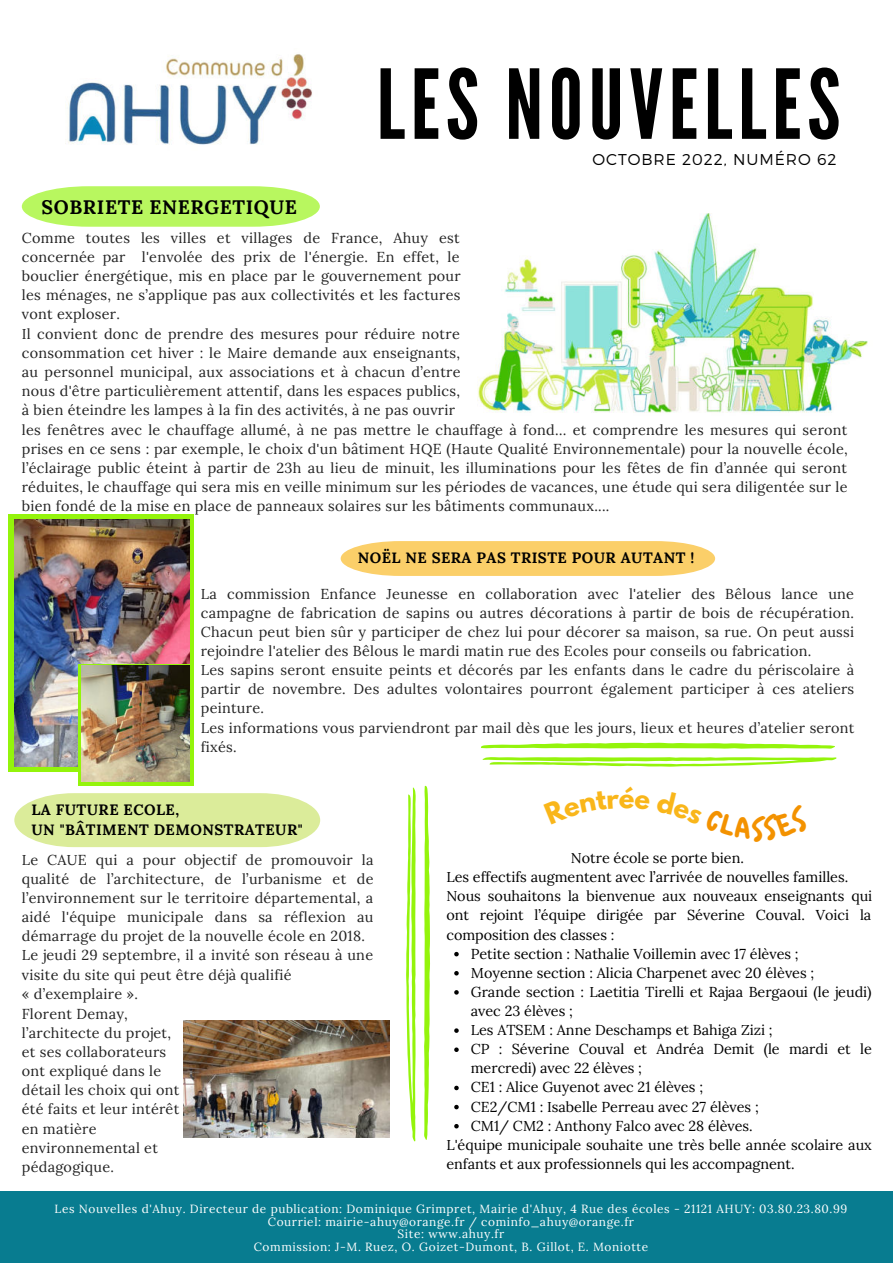
<style>
.page{position:relative;width:893px;height:1264px;background:#fff}
.page>*{position:absolute;margin:0;border:0;box-sizing:border-box;transform-origin:0 0}
.t1{font:95.85px "League Gothic";letter-spacing:.06em;color:#000}
.t2{font:700 19.5px "Lora";letter-spacing:.03em;color:#000}
.t3{font:300 15.6px "Montserrat";letter-spacing:.06em;color:#000}
.t4{font:700 15px/20.2px "Lora";letter-spacing:.03em;color:#000}
.t5{font:14.4px/19px "Lora";letter-spacing:.02em;color:#222}
.t6{font:14.4px/19px "Lora";color:#000}
.t7{font:11.85px/12.8px "Lora";letter-spacing:.05em;color:#fff;text-align:center}
</style>
<div class="page">
<img style="left:65px;top:54px;width:247px;height:91px">
<svg style="left:22px;top:186px;width:298px;height:41px;background:#bff770"></svg>
<div style="left:0;top:1191px;width:892px;height:71px;background:#087c90"></div>
<svg style="left:340px;top:541px;width:375px;height:35px;background:#fbd274"></svg>
<img style="left:477px;top:214px;width:391px;height:199px">
<div style="left:8px;top:514px;width:186px;height:257px;background:#94f40b"></div>
<img style="left:15px;top:519px;width:174px;height:248px">
<div style="left:78px;top:664px;width:115px;height:121px;background:linear-gradient(to right,#94f40b,#94f40b)"></div>
<img style="left:81px;top:666px;width:108px;height:115px">
<svg style="left:481px;top:742px;width:356px;height:24px"></svg>
<svg style="left:406px;top:785px;width:24px;height:357px"></svg>
<svg style="left:14px;top:793px;width:306px;height:54px;background:#deeda2"></svg>
<img style="left:184px;top:1020px;width:205px;height:117px">
<svg style="left:454px;top:951px;width:4px;height:5px"></svg>
<svg style="left:454px;top:971px;width:4px;height:4px"></svg>
<svg style="left:454px;top:990px;width:4px;height:4px"></svg>
<svg style="left:454px;top:1028px;width:4px;height:4px"></svg>
<svg style="left:454px;top:1047px;width:4px;height:4px"></svg>
<svg style="left:454px;top:1085px;width:4px;height:5px"></svg>
<svg style="left:454px;top:1104px;width:4px;height:5px"></svg>
<svg style="left:454px;top:1124px;width:4px;height:4px"></svg>
<h2 class="t2" style="left:42px;top:191px;width:257px">SOBRIETE ENERGETIQUE</h2>
<h1 class="t1" style="left:376px;top:48px;width:465px">LES NOUVELLES</h1>
<p class="t3" style="left:592px;top:150px;width:245px">OCTOBRE 2022, NUMÉRO 62</p>
<p class="t5" style="left:22px;top:227px;width:440px">Comme toutes les villes et villages de France, Ahuy est concernée par l'envolée des prix de l'énergie. En effet, le bouclier énergétique, mis en place par le gouvernement pour les ménages, ne s’applique pas aux collectivités et les factures vont exploser.<br>Il convient donc de prendre des mesures pour réduire notre consommation cet hiver : le Maire demande aux enseignants, au personnel municipal, aux associations et à chacun d’entre nous d'être particulièrement attentif, dans les espaces publics, à bien éteindre les lampes à la fin des activités, à ne pas ouvrir</p>
<p class="t5" style="left:22px;top:419px;width:827px;text-align:justify">les fenêtres avec le chauffage allumé, à ne pas mettre le chauffage à fond… et comprendre les mesures qui seront prises en ce sens : par exemple, le choix d'un bâtiment HQE (Haute Qualité Environnementale) pour la nouvelle école, l’éclairage public éteint à partir de 23h au lieu de minuit, les illuminations pour les fêtes de fin d’année qui seront réduites, le chauffage qui sera mis en veille minimum sur les périodes de vacances, une étude qui sera diligentée sur le bien fondé de la mise en place de panneaux solaires sur les bâtiments communaux....</p>
<p class="t4" style="left:358px;top:545px;width:338px">NOËL NE SERA PAS TRISTE POUR AUTANT !</p>
<p class="t5" style="left:201px;top:583px;width:655px">La commission Enfance Jeunesse en collaboration avec l'atelier des Bêlous lance une campagne de fabrication de sapins ou autres décorations à partir de bois de récupération.<br>Chacun peut bien sûr y participer de chez lui pour décorer sa maison, sa rue. On peut aussi rejoindre l'atelier des Bêlous le mardi matin rue des Ecoles pour conseils ou fabrication.<br>Les sapins seront ensuite peints et décorés par les enfants dans le cadre du périscolaire à partir de novembre. Des adultes volontaires pourront également participer à ces ateliers peinture.<br>Les informations vous parviendront par mail dès que les jours, lieux et heures d’atelier seront fixés.</p>
<p class="t4" style="left:31px;top:797px;width:273px">LA FUTURE ECOLE,<br>UN "BÂTIMENT DEMONSTRATEUR"</p>
<p class="t5" style="left:22px;top:849px;width:353px">Le CAUE qui a pour objectif de promouvoir la qualité de l’architecture, de l’urbanisme et de l’environnement sur le territoire départemental, a aidé l'équipe municipale dans sa réflexion au démarrage du projet de la nouvelle école en 2018.<br>Le jeudi 29 septembre, il a invité son réseau à une visite du site qui peut être déjà qualifié<br>« d’exemplaire ».</p>
<p class="t5" style="left:22px;top:1003px;width:159px">Florent Demay, l’architecte du projet, et ses collaborateurs ont expliqué dans le détail les choix qui ont été faits et leur intérêt en matière environnemental et pédagogique.</p>
<p class="t6" style="left:446px;top:847px;width:427px;text-indent:124px">Notre école se porte bien.<br>Les effectifs augmentent avec l’arrivée de nouvelles familles.<br>Nous souhaitons la bienvenue aux nouveaux enseignants qui ont rejoint l’équipe dirigée par Séverine Couval. Voici la composition des classes :</p>
<p class="t6" style="left:471px;top:943px;width:402px">Petite section : Nathalie Voillemin avec 17 élèves ;<br>Moyenne section : Alicia Charpenet avec 20 élèves ;<br>Grande section : Laetitia Tirelli et Rajaa Bergaoui (le jeudi) avec 23 élèves ;<br>Les ATSEM : Anne Deschamps et Bahiga Zizi ;<br>CP : Séverine Couval et Andréa Demit (le mardi et le mercredi) avec 22 élèves ;<br>CE1 : Alice Guyenot avec 21 élèves ;<br>CE2/CM1 : Isabelle Perreau avec 27 élèves ;<br>CM1/ CM2 : Anthony Falco avec 28 élèves.</p>
<p class="t6" style="left:446px;top:1134px;width:427px">L'équipe municipale souhaite une très belle année scolaire aux enfants et aux professionnels qui les accompagnent.</p>
<p class="t7" style="left:55px;top:1201px;width:794px">Les Nouvelles d'Ahuy. Directeur de publication: Dominique Grimpret, Mairie d'Ahuy, 4 Rue des écoles - 21121 AHUY: 03.80.23.80.99<br>Courriel: mairie-ahuy@orange.fr / cominfo_ahuy@orange.fr<br>Site: www.ahuy.fr<br>Commission: J-M. Ruez, O. Goizet-Dumont, B. Gillot, E. Moniotte</p>
</div>
